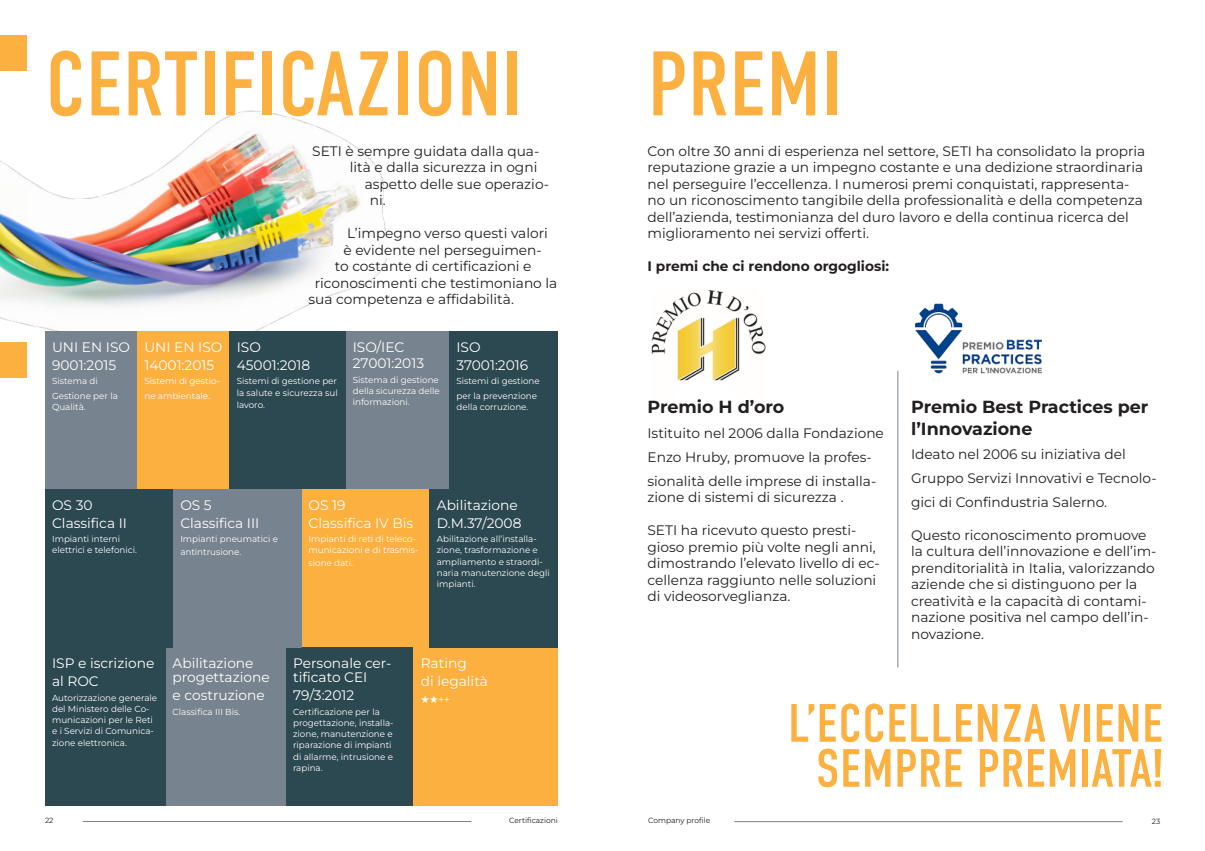
<style>
.page{position:relative;width:1205px;height:851px;background:#fff}
.page>*{position:absolute;margin:0;border:0;box-sizing:border-box;transform-origin:0 0}
.t1{font:91.25px "DIN Condensed";letter-spacing:.01em;color:#fbb03f}
.t2{font:53.75px "DIN Condensed";letter-spacing:.01em;color:#fbb03f}
.t3{font:700 17.5px/21px "Montserrat";color:#231f20}
.t4{font:13.75px/16.5px "Montserrat";color:#231f20}
.t5{font:13.75px/14px "Montserrat";color:#fff}
.t6{font:700 13.75px "Montserrat";color:#231f20}
.t7{font:10px "Plus Jakarta Sans";color:#fff}
.t8{font:8.75px/11.2px "Montserrat";color:#fff}
.t9{font:7.5px "Montserrat";color:#231f20}
.s1{font-size:10px}
.s2{font-family:"Montserrat"}
</style>
<div class="page">
<hr style="left:83px;top:821px;width:388px;height:1px;background:#808285">
<hr style="left:734px;top:821px;width:388px;height:1px;background:#808285">
<div style="left:0;top:35px;width:27px;height:35px;background:#fbb03f"></div>
<div style="left:0;top:342px;width:27px;height:35px;background:#fbb03f"></div>
<img style="left:0;top:110px;width:387px;height:221px">
<div style="left:45px;top:331px;width:92px;height:159px;background:#77838f"></div>
<div style="left:137px;top:331px;width:93px;height:159px;background:#fbb03f"></div>
<div style="left:166px;top:647px;width:120px;height:158px;background:#77838f"></div>
<div style="left:230px;top:331px;width:116px;height:159px;background:#2c4851"></div>
<div style="left:301px;top:489px;width:129px;height:158px;background:#fbb03f"></div>
<div style="left:286px;top:647px;width:128px;height:158px;background:#2c4851"></div>
<div style="left:346px;top:331px;width:103px;height:158px;background:#77838f"></div>
<div style="left:449px;top:331px;width:109px;height:159px;background:#2c4851"></div>
<div style="left:414px;top:647px;width:144px;height:158px;background:#fbb03f"></div>
<div style="left:45px;top:489px;width:128px;height:158px;background:#2c4851"></div>
<div style="left:430px;top:489px;width:128px;height:158px;background:#2c4851"></div>
<div style="left:45px;top:647px;width:121px;height:158px;background:#2c4851"></div>
<div style="left:173px;top:489px;width:128px;height:158px;background:#77838f"></div>
<img style="left:651px;top:290px;width:115px;height:91px">
<img style="left:898px;top:303px;width:145px;height:115px">
<hr style="left:897px;top:371px;width:1px;height:296px;background:#77838f">
<p class="t1" style="left:45px;top:33px;width:478px">CERTIFICAZIONI</p>
<p class="t5" style="left:52px;top:339px;width:79px">UNI EN ISO</p>
<p class="t5" style="left:52px;top:357px;width:66px">9001:2015</p>
<p class="t8" style="left:52px;top:374px;width:67px;line-height:14.5px">Sistema di<br>Gestione per la</p>
<p class="t8" style="left:52px;top:401px;width:35px">Qualità.</p>
<p class="t5" style="left:144px;top:339px;width:79px">UNI EN ISO</p>
<p class="t5" style="left:144px;top:357px;width:71px">14001:2015</p>
<p class="t8" style="left:144px;top:374px;width:77px;line-height:14.5px">Sistemi di gestio&shy;ne ambientale<span class="s1">.</span></p>
<p class="t4" style="left:312px;top:142px;width:228px">SETI è sempre guidata dalla qua-</p>
<p class="t4" style="left:350px;top:159px;width:189px">lità e dalla sicurezza in ogni</p>
<p class="t4" style="left:365px;top:175px;width:186px">aspetto delle sue operazio-</p>
<p class="t4" style="left:370px;top:192px;width:17px">ni.</p>
<p class="t4" style="left:347px;top:225px;width:202px">L’impegno verso questi valori</p>
<p class="t4" style="left:344px;top:241px;width:200px">è evidente nel perseguimen-</p>
<p class="t4" style="left:335px;top:258px;width:198px">to costante di certificazioni e</p>
<p class="t4" style="left:315px;top:274px;width:244px">riconoscimenti che testimoniano la</p>
<p class="t4" style="left:309px;top:291px;width:207px">sua competenza e affidabilità.</p>
<p class="t5" style="left:237px;top:339px;width:26px">ISO</p>
<p class="t5" style="left:237px;top:357px;width:75px">45001:2018</p>
<p class="t8" style="left:237px;top:375px;width:102px">Sistemi di gestione per la salute e sicurezza sul</p>
<p class="t8" style="left:237px;top:399px;width:30px">lavoro.</p>
<p class="t5" style="left:353px;top:339px;width:53px">ISO/IEC</p>
<p class="t5" style="left:353px;top:356px;width:73px">27001:2013</p>
<p class="t8" style="left:353px;top:374px;width:89px;text-align:justify">Sistema di gestione della sicurezza delle informazioni.</p>
<p class="t5" style="left:456px;top:339px;width:26px">ISO</p>
<p class="t5" style="left:456px;top:357px;width:73px">37001:2016</p>
<p class="t8" style="left:456px;top:374px;width:85px;line-height:14.5px">Sistemi di gestione per la prevenzione</p>
<p class="t8" style="left:456px;top:401px;width:73px">della corruzione.</p>
<p class="t5" style="left:52px;top:497px;width:42px">OS 30</p>
<p class="t5" style="left:52px;top:515px;width:76px">Classifica II</p>
<p class="t8" style="left:52px;top:533px;width:70px">Impianti interni</p>
<p class="t8" style="left:52px;top:544px;width:86px">elettrici e telefonici.</p>
<p class="t5" style="left:180px;top:497px;width:33px">OS 5</p>
<p class="t5" style="left:180px;top:515px;width:81px">Classifica III</p>
<p class="t8" style="left:180px;top:532px;width:99px;line-height:12.5px">Impianti pneumatici e antintrusione.</p>
<p class="t5" style="left:309px;top:497px;width:38px">OS 19</p>
<p class="t5" style="left:309px;top:515px;width:106px">Classifica IV Bis</p>
<p class="t8" style="left:309px;top:533px;width:111px">Impianti di reti di teleco&shy;municazioni e di trasmis-</p>
<p class="t8" style="left:309px;top:557px;width:46px">sione dati.</p>
<p class="t5" style="left:437px;top:495px;width:86px;line-height:18px">Abilitazione<br>D.M.37/2008</p>
<p class="t8" style="left:437px;top:533px;width:114px">Abilitazione all’installa&shy;zione, trasformazione e ampliamento e straordi&shy;naria manutenzione degli impianti.</p>
<p class="t5" style="left:52px;top:653px;width:104px;line-height:18px">ISP e iscrizione al ROC</p>
<p class="t8" style="left:52px;top:691px;width:107px">Autorizzazione generale del Ministero delle Co&shy;municazioni per le Reti e i Servizi di Comunica&shy;zione elettronica.</p>
<p class="t5" style="left:173px;top:655px;width:99px">Abilitazione progettazione</p>
<p class="t5" style="left:173px;top:687px;width:94px">e costruzione</p>
<p class="t8" style="left:173px;top:705px;width:69px">Classifica III Bis.</p>
<p class="t5" style="left:293px;top:655px;width:100px">Personale cer&shy;tificato CEI</p>
<p class="t5" style="left:293px;top:687px;width:63px">79/3:2012</p>
<p class="t8" style="left:293px;top:705px;width:102px">Certificazione per la progettazione, installa&shy;zione, manutenzione e riparazione di impianti di allarme, intrusione e rapina.</p>
<p class="t5" style="left:421px;top:655px;width:47px">Rating</p>
<p class="t5" style="left:421px;top:673px;width:69px">di legalità</p>
<p class="t7" style="left:421px;top:691px;width:31px">★★<span class="s2">++</span></p>
<p class="t1" style="left:648px;top:33px;width:195px">PREMI</p>
<p class="t4" style="left:647px;top:142px;width:499px">Con oltre 30 anni di esperienza nel settore, SETI ha consolidato la propria reputazione grazie a un impegno costante e una dedizione straordinaria nel perseguire l’eccellenza. I numerosi premi conquistati, rappresenta&shy;no un riconoscimento tangibile della professionalità e della competenza dell’azienda, testimonianza del duro lavoro e della continua ricerca del miglioramento nei servizi offerti.</p>
<p class="t6" style="left:647px;top:256px;width:243px">I premi che ci rendono orgogliosi:</p>
<p class="t3" style="left:647px;top:396px;width:138px">Premio H d’oro</p>
<p class="t4" style="left:647px;top:420px;width:238px;line-height:24px">Istituito nel 2006 dalla Fondazione<br>Enzo Hruby, promuove la profes&shy;sionalità delle imprese di installa-</p>
<p class="t4" style="left:647px;top:488px;width:198px">zione di sistemi di sicurezza .</p>
<p class="t4" style="left:647px;top:521px;width:234px">SETI ha ricevuto questo presti&shy;gioso premio più volte negli anni, dimostrando l’elevato livello di ec&shy;cellenza raggiunto nelle soluzioni di videosorveglianza.</p>
<p class="t3" style="left:911px;top:396px;width:239px">Premio Best Practices per l’Innovazione</p>
<p class="t4" style="left:911px;top:441px;width:247px;line-height:24px">Ideato nel 2006 su iniziativa del<br>Gruppo Servizi Innovativi e Tecnolo&shy;gici di Confindustria Salerno.</p>
<p class="t4" style="left:911px;top:526px;width:247px">Questo riconoscimento promuove la cultura dell’innovazione e dell’im&shy;prenditorialità in Italia, valorizzando aziende che si distinguono per la creatività e la capacità di contami&shy;nazione positiva nel campo dell’in&shy;novazione.</p>
<p class="t2" style="left:788px;top:693px;width:377px">L’ECCELLENZA VIENE</p>
<p class="t2" style="left:816px;top:738px;width:349px">SEMPRE PREMIATA!</p>
<p class="t9" style="left:45px;top:815px;width:10px">22</p>
<p class="t9" style="left:509px;top:815px;width:50px">Certificazioni</p>
<p class="t9" style="left:648px;top:815px;width:64px">Company profile</p>
<p class="t9" style="left:1152px;top:815px;width:10px">23</p>
</div>
